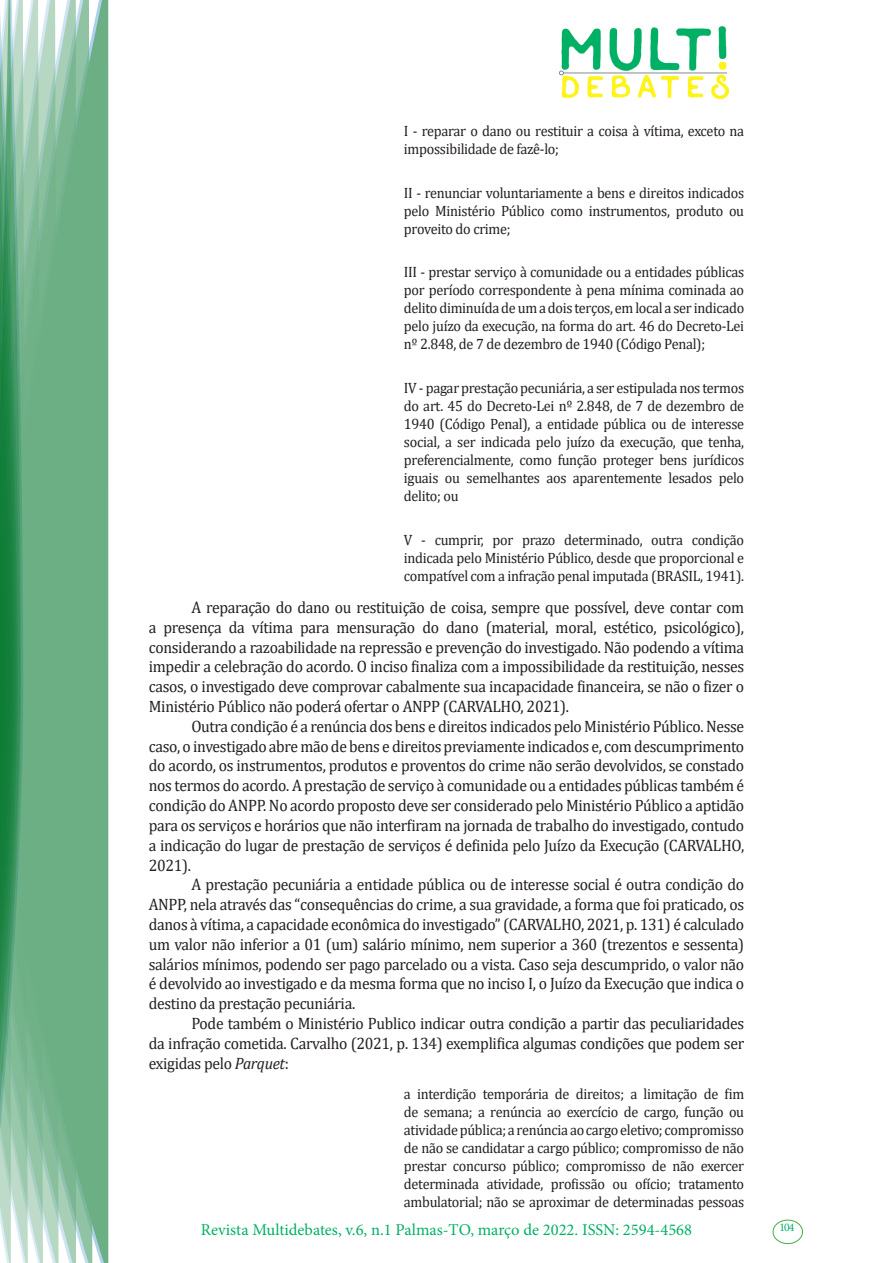
<style>
.page{position:relative;width:893px;height:1263px;background:#fff}
.page>*{position:absolute;margin:0;border:0;box-sizing:border-box;transform-origin:0 0}
.texto{font:16.5px/19.8px "Cambria";letter-spacing:-.02em;color:#231f20;text-align:justify;scale:.95 1}
.t1{font:16.5px "Minion Pro";color:#00b064}
.citacao{font:15px/18px "Cambria";letter-spacing:-.02em;color:#231f20;text-align:justify;scale:.95 1}
.t2{font:11.7px "Minion Pro";color:#00b064}
.s1{font-style:italic}
</style>
<div class="page">
<img style="left:559px;top:26px;width:169px;height:72px">
<div style="left:95px;top:0;width:14px;height:1263px;background:#6caf84"></div>
<svg style="left:79px;top:0;width:16px;height:1263px;background:#71b289"></svg>
<svg style="left:62px;top:0;width:17px;height:1263px;background:#75b48c"></svg>
<svg style="left:45px;top:0;width:17px;height:1263px;background:#7cb792"></svg>
<svg style="left:30px;top:0;width:15px;height:1263px;background:#80ba96"></svg>
<svg style="left:0;top:0;width:30px;height:1263px;background:#61a97f"></svg>
<div style="left:772px;top:1219px;width:31px;height:25px;border:1px solid #40ae49;border-radius:50%"></div>
<p class="citacao" style="left:404px;top:122px;width:360px">I - reparar o dano ou restituir a coisa à vítima, exceto na impossibilidade de fazê-lo;</p>
<p class="citacao" style="left:404px;top:184px;width:360px">II - renunciar voluntariamente a bens e direitos indicados pelo Ministério Público como instrumentos, produto ou proveito do crime;</p>
<p class="citacao" style="left:404px;top:263px;width:360px">III - prestar serviço à comunidade ou a entidades públicas por período correspondente à pena mínima cominada ao delito diminuída de um a dois terços, em local a ser indicado pelo juízo da execução, na forma do art. 46 do Decreto-Lei nº 2.848, de 7 de dezembro de 1940 (Código Penal);</p>
<p class="citacao" style="left:404px;top:379px;width:360px">IV - pagar prestação pecuniária, a ser estipulada nos termos do art. 45 do Decreto-Lei nº 2.848, de 7 de dezembro de 1940 (Código Penal), a entidade pública ou de interesse social, a ser indicada pelo juízo da execução, que tenha, preferencialmente, como função proteger bens jurídicos iguais ou semelhantes aos aparentemente lesados pelo delito; ou</p>
<p class="citacao" style="left:404px;top:530px;width:360px">V - cumprir, por prazo determinado, outra condição indicada pelo Ministério Público, desde que proporcional e compatível com a infração penal imputada (BRASIL, 1941).</p>
<p class="texto" style="left:149px;top:597px;width:628px;text-indent:43px">A reparação do dano ou restituição de coisa, sempre que possível, deve contar com a presença da vítima para mensuração do dano (material, moral, estético, psicológico), considerando a razoabilidade na repressão e prevenção do investigado. Não podendo a vítima impedir a celebração do acordo. O inciso finaliza com a impossibilidade da restituição, nesses casos, o investigado deve comprovar cabalmente sua incapacidade financeira, se não o fizer o Ministério Público não poderá ofertar o ANPP (CARVALHO, 2021).</p>
<p class="texto" style="left:149px;top:716px;width:628px;text-indent:43px">Outra condição é a renúncia dos bens e direitos indicados pelo Ministério Público. Nesse caso, o investigado abre mão de bens e direitos previamente indicados e, com descumprimento do acordo, os instrumentos, produtos e proventos do crime não serão devolvidos, se constado nos termos do acordo. A prestação de serviço à comunidade ou a entidades públicas também é condição do ANPP. No acordo proposto deve ser considerado pelo Ministério Público a aptidão para os serviços e horários que não interfiram na jornada de trabalho do investigado, contudo a indicação do lugar de prestação de serviços é definida pelo Juízo da Execução (CARVALHO, 2021).</p>
<p class="texto" style="left:149px;top:875px;width:628px;text-indent:43px">A prestação pecuniária a entidade pública ou de interesse social é outra condição do ANPP, nela através das “consequências do crime, a sua gravidade, a forma que foi praticado, os danos à vítima, a capacidade econômica do investigado” (CARVALHO, 2021, p. 131) é calculado um valor não inferior a 01 (um) salário mínimo, nem superior a 360 (trezentos e sessenta) salários mínimos, podendo ser pago parcelado ou a vista. Caso seja descumprido, o valor não é devolvido ao investigado e da mesma forma que no inciso I, o Juízo da Execução que indica o destino da prestação pecuniária.</p>
<p class="texto" style="left:149px;top:1013px;width:628px;text-indent:43px">Pode também o Ministério Publico indicar outra condição a partir das peculiaridades da infração cometida. Carvalho (2021, p. 134) exemplifica algumas condições que podem ser exigidas pelo <span class="s1">Parquet</span>:</p>
<p class="citacao" style="left:404px;top:1085px;width:360px">a interdição temporária de direitos; a limitação de fim de semana; a renúncia ao exercício de cargo, função ou atividade pública; a renúncia ao cargo eletivo; compromisso de não se candidatar a cargo público; compromisso de não prestar concurso público; compromisso de não exercer determinada atividade, profissão ou ofício; tratamento ambulatorial; não se aproximar de determinadas pessoas</p>
<p class="t1" style="left:201px;top:1218px;width:493px">Revista Multidebates, v.6, n.1 Palmas-TO, março de 2022. ISSN: 2594-4568</p>
<p class="t2" style="left:779px;top:1219px;width:16px">104</p>
</div>
